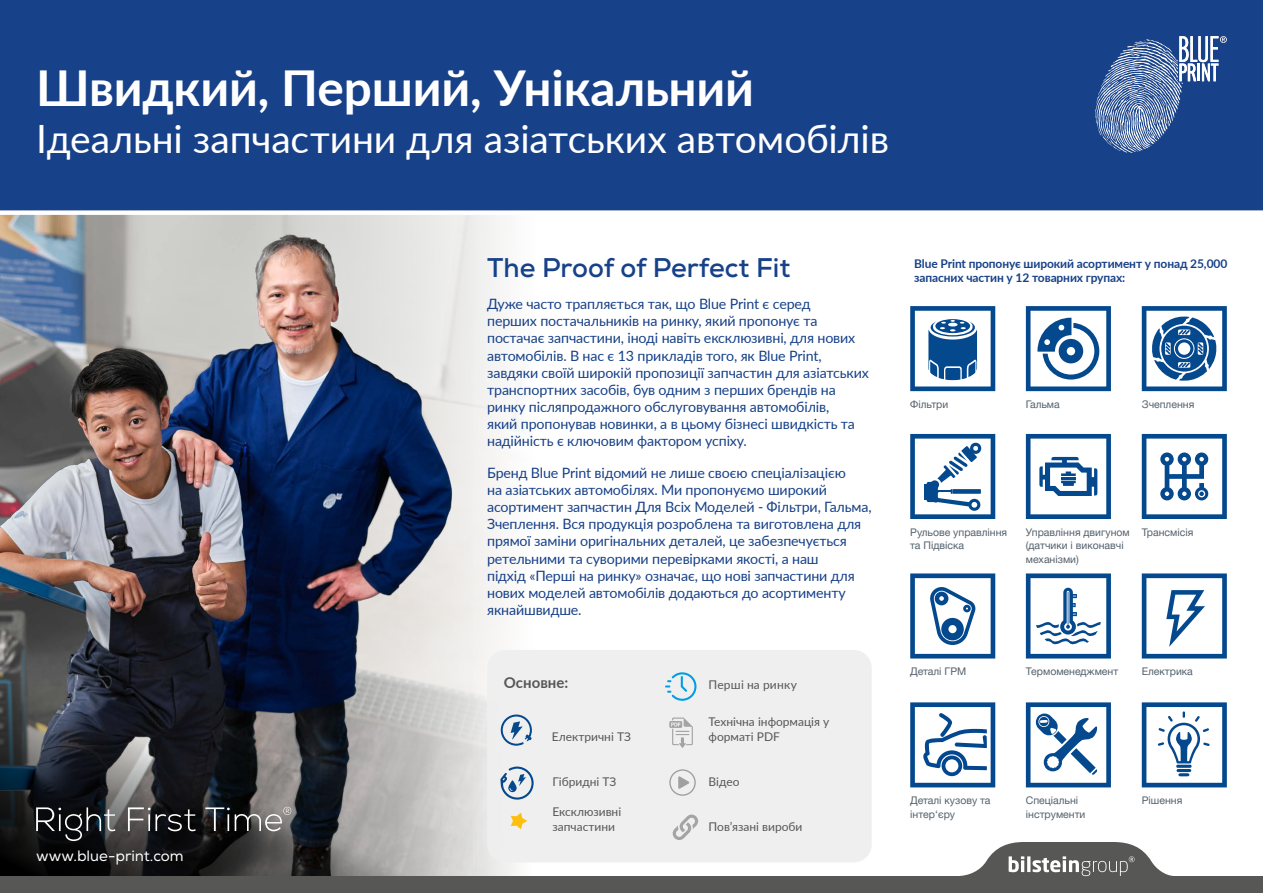
<style>
.page{position:relative;width:1263px;height:893px;background:#fff}
.page>*{position:absolute;margin:0;border:0;box-sizing:border-box;transform-origin:0 0}
.t1{font:700 49.5px "Lato";letter-spacing:-.005em;color:#fff}
.t2{font:39px "Lato";letter-spacing:-.005em;color:#fff}
.t3{font:700 27px "Nexa";color:#174188}
.t4{font:15px "Nexa";color:#fff}
.t5{font:700 15px "Lato";color:#575756}
.t6{font:14.25px/17.1px "Lato";letter-spacing:-.01em;color:#174188}
.t7{font:12px/15px "Lato";color:#575756}
.t8{font:700 12px/14.4px "Lato";letter-spacing:-.01em;color:#174188}
.t9{font:12px "Lato";letter-spacing:.02em;color:#575756}
.t10{font:10.5px/13.6px "Helvetica Neue World 55 Roman";color:#54616c}
</style>
<div class="page">
<img style="left:0;top:215px;width:473px;height:470px">
<svg style="left:0;top:685px;width:477px;height:191px;background:#525357"></svg>
<svg style="left:36px;top:807px;width:79px;height:34px;background:#393b3e"></svg>
<svg style="left:128px;top:807px;width:68px;height:24px;background:#494849"></svg>
<svg style="left:205px;top:807px;width:86px;height:24px;background:#5f5e5e"></svg>
<div style="left:0;top:876px;width:1263px;height:17px;background:#575756"></div>
<svg style="left:357px;top:842px;width:816px;height:35px"></svg>
<svg style="left:1009px;top:856px;width:125px;height:20px"></svg>
<div style="left:0;top:0;width:1263px;height:215px;background:#174188"></div>
<svg style="left:1095px;top:36px;width:132px;height:117px;background:#5171a6"></svg>
<div style="left:487px;top:650px;width:385px;height:212px;background:#f0eff0;border-radius:18px"></div>
<svg style="left:500px;top:714px;width:32px;height:32px"></svg>
<svg style="left:500px;top:766px;width:34px;height:34px"></svg>
<svg style="left:511px;top:813px;width:16px;height:16px"></svg>
<svg style="left:669px;top:717px;width:24px;height:31px"></svg>
<svg style="left:669px;top:769px;width:27px;height:27px"></svg>
<svg style="left:673px;top:814px;width:25px;height:26px"></svg>
<svg style="left:910px;top:306px;width:85px;height:85px"></svg>
<svg style="left:1026px;top:306px;width:85px;height:85px"></svg>
<svg style="left:1142px;top:306px;width:85px;height:85px"></svg>
<svg style="left:910px;top:434px;width:85px;height:85px"></svg>
<div style="left:924px;top:484px;width:7px;height:16px;background:#04488e"></div>
<svg style="left:1026px;top:434px;width:85px;height:85px"></svg>
<svg style="left:1142px;top:434px;width:85px;height:85px"></svg>
<svg style="left:910px;top:573px;width:85px;height:85px"></svg>
<svg style="left:1026px;top:573px;width:85px;height:85px"></svg>
<svg style="left:1142px;top:573px;width:85px;height:85px"></svg>
<svg style="left:910px;top:702px;width:85px;height:85px"></svg>
<svg style="left:1026px;top:702px;width:85px;height:85px"></svg>
<svg style="left:1142px;top:702px;width:85px;height:85px"></svg>
<svg style="left:665px;top:672px;width:31px;height:29px"></svg>
<h1 class="t1" style="left:36px;top:52px;width:719px">Швидкий, Перший, Унікальний</h1>
<h2 class="t2" style="left:36px;top:111px;width:854px">Ідеальні запчастини для азіатських автомобілів</h2>
<p class="t4" style="left:36px;top:847px;width:149px">www.blue-print.com</p>
<h3 class="t3" style="left:487px;top:251px;width:305px">The Proof of Perfect Fit</h3>
<p class="t6" style="left:487px;top:295px;width:383px">Дуже часто трапляється так, що Blue Print є серед<br>перших постачальників на ринку, який пропонує та постачає запчастини, іноді навіть ексклюзивні, для нових автомобілів. В нас є 13 прикладів того, як Blue Print, завдяки своїй широкій пропозиції запчастин для азіатських транспортних засобів, був одним з перших брендів на ринку післяпродажного обслуговування автомобілів,<br>який пропонував новинки, а в цьому бізнесі швидкість та надійність є ключовим фактором успіху.</p>
<p class="t6" style="left:487px;top:464px;width:386px">Бренд Blue Print відомий не лише своєю спеціалізацією<br>на азіатських автомобілях. Ми пропонуємо широкий асортимент запчастин Для Всіх Моделей - Фільтри, Гальма, Зчеплення. Вся продукція розроблена та виготовлена для прямої заміни оригінальних деталей, це забезпечується ретельними та суворими перевірками якості, а наш<br>підхід «Перші на ринку» означає, що нові запчастини для нових моделей автомобілів додаються до асортименту якнайшвидше.</p>
<p class="t5" style="left:504px;top:672px;width:66px">Основне:</p>
<p class="t7" style="left:552px;top:729px;width:81px">Електричні ТЗ</p>
<p class="t9" style="left:708px;top:676px;width:90px">Перші на ринку</p>
<p class="t7" style="left:708px;top:714px;width:122px">Технічна інформація у форматі PDF</p>
<p class="t7" style="left:552px;top:774px;width:66px">Гібридні ТЗ</p>
<p class="t7" style="left:708px;top:774px;width:32px">Відео</p>
<p class="t7" style="left:552px;top:804px;width:70px">Ексклюзивні запчастини</p>
<p class="t7" style="left:709px;top:819px;width:95px">Пов’язані вироби</p>
<p class="t8" style="left:914px;top:256px;width:314px">Blue Print пропонує широкий асортимент у понад 25,000 запасних частин у 12 товарних групах:</p>
<p class="t10" style="left:910px;top:397px;width:40px">Фільтри</p>
<p class="t10" style="left:1026px;top:397px;width:35px">Гальма</p>
<p class="t10" style="left:1142px;top:397px;width:54px">Зчеплення</p>
<p class="t10" style="left:910px;top:525px;width:99px">Рульове управління та Підвіска</p>
<p class="t10" style="left:1026px;top:525px;width:105px">Управління двигуном (датчики і виконавчі механізми)</p>
<p class="t10" style="left:1142px;top:525px;width:53px">Трансмісія</p>
<p class="t10" style="left:910px;top:665px;width:58px">Деталі ГРМ</p>
<p class="t10" style="left:1026px;top:665px;width:94px">Термоменеджмент</p>
<p class="t10" style="left:1142px;top:665px;width:53px">Електрика</p>
<p class="t10" style="left:910px;top:793px;width:82px">Деталі кузову та інтер‘єру</p>
<p class="t10" style="left:1026px;top:793px;width:61px">Спеціальні інструменти</p>
<p class="t10" style="left:1142px;top:793px;width:42px">Рішення</p>
</div>
